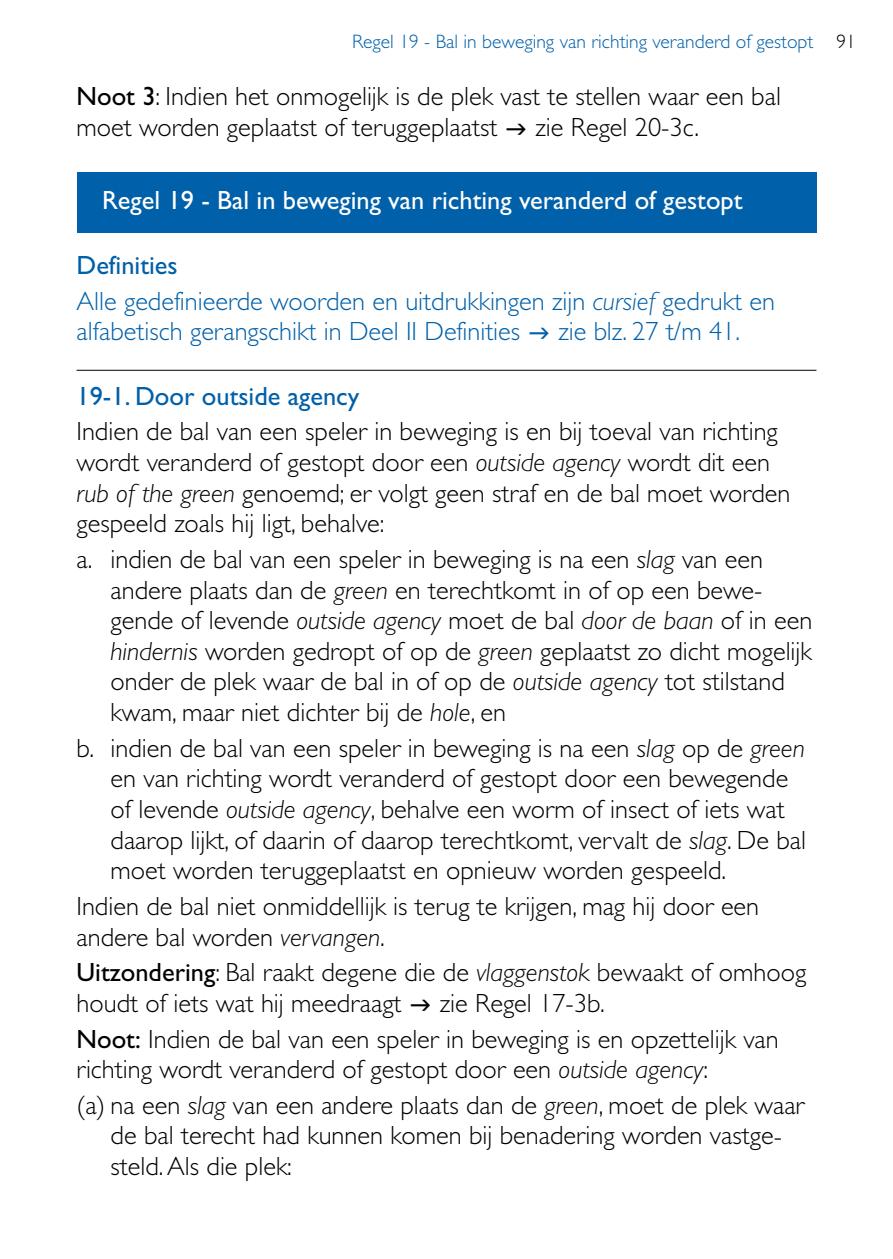
<style>
.page{position:relative;width:893px;height:1259px;background:#fff}
.page>*{position:absolute;margin:0;border:0;box-sizing:border-box;transform-origin:0 0}
.t1{font:300 26.4px/30.6px "Gill Sans";color:#000}
.t2{font:300 26.4px/35.7px "Gill Sans";color:#0060a9}
.t3{font:26.4px "Gill Sans";color:#fff}
.t4{font:26.4px "Gill Sans";color:#0060a9}
.t5{font:300 19.5px "Gill Sans";color:#0060a9}
.s1{color:#000}
.s2{font-weight:400}
.s3{font-style:italic}
</style>
<div class="page">
<div style="left:77px;top:172px;width:739px;height:60px;background:#0060a9"></div>
<hr style="left:77px;top:370px;width:739px;height:1px;background:#000">
<p class="t5" style="left:352px;top:31px;width:505px">Regel 19 - Bal in beweging van richting veranderd of gestopt <span class="s1">91</span></p>
<p class="t1" style="left:77px;top:81px;width:706px"><span class="s2">Noot 3</span>: Indien het onmogelijk is de plek vast te stellen waar een bal moet worden geplaatst of teruggeplaatst</p>
<p class="t1" style="left:535px;top:112px;width:165px">zie Regel 20-3c.</p>
<p class="t3" style="left:102px;top:185px;width:642px">Regel 19 - Bal in beweging van richting veranderd of gestopt</p>
<p class="t2" style="left:77px;top:247px;width:700px"><span class="s2">Definities<br></span>Alle gedefinieerde woorden en uitdrukkingen zijn <span class="s3">cursief</span> gedrukt en</p>
<p class="t2" style="left:77px;top:313px;width:445px">alfabetisch gerangschikt in Deel II Definities</p>
<p class="t2" style="left:558px;top:313px;width:183px">zie blz. 27 t/m 41.</p>
<p class="t4" style="left:77px;top:381px;width:284px">19-1. Door outside agency</p>
<p class="t1" style="left:77px;top:416px;width:715px">Indien de bal van een speler in beweging is en bij toeval van richting wordt veranderd of gestopt door een <span class="s3">outside agency</span> wordt dit een <span class="s3">rub of the green</span> genoemd; er volgt geen straf en de bal moet worden gespeeld zoals hij ligt, behalve:</p>
<p class="t1" style="left:111px;top:544px;width:703px;text-indent:-34px">a. indien de bal van een speler in beweging is na een <span class="s3">slag</span> van een andere plaats dan de <span class="s3">green</span> en terechtkomt in of op een bewe&shy;gende of levende <span class="s3">outside agency</span> moet de bal <span class="s3">door de baan</span> of in een <span class="s3">hindernis</span> worden gedropt of op de <span class="s3">green</span> geplaatst zo dicht mogelijk onder de plek waar de bal in of op de <span class="s3">outside agency</span> tot stilstand kwam, maar niet dichter bij de <span class="s3">hole</span>, en</p>
<p class="t1" style="left:111px;top:732px;width:697px;text-indent:-34px">b. indien de bal van een speler in beweging is na een <span class="s3">slag</span> op de <span class="s3">green </span>en van richting wordt veranderd of gestopt door een bewegende of levende <span class="s3">outside agency</span>, behalve een worm of insect of iets wat daarop lijkt, of daarin of daarop terechtkomt, vervalt de <span class="s3">slag</span>. De bal moet worden teruggeplaatst en opnieuw worden gespeeld.</p>
<p class="t1" style="left:77px;top:890px;width:684px">Indien de bal niet onmiddellijk is terug te krijgen, mag hij door een andere bal worden <span class="s3">vervangen</span>.</p>
<p class="t1" style="left:77px;top:957px;width:731px"><span class="s2">Uitzondering</span>: Bal raakt degene die de <span class="s3">vlaggenstok</span> bewaakt of omhoog houdt of iets wat hij meedraagt</p>
<p class="t1" style="left:77px;top:985px;width:704px;line-height:35.7px;text-indent:363px">zie Regel 17-3b.<br><span class="s2">Noot:</span> Indien de bal van een speler in beweging is en opzettelijk van</p>
<p class="t1" style="left:77px;top:1051px;width:729px;line-height:35.7px">richting wordt veranderd of gestopt door een <span class="s3">outside agency</span>:<br>(a) na een <span class="s3">slag</span> van een andere plaats dan de <span class="s3">green</span>, moet de plek waar</p>
<p class="t1" style="left:111px;top:1120px;width:673px">de bal terecht had kunnen komen bij benadering worden vastge&shy;steld. Als die plek:</p>
</div>
